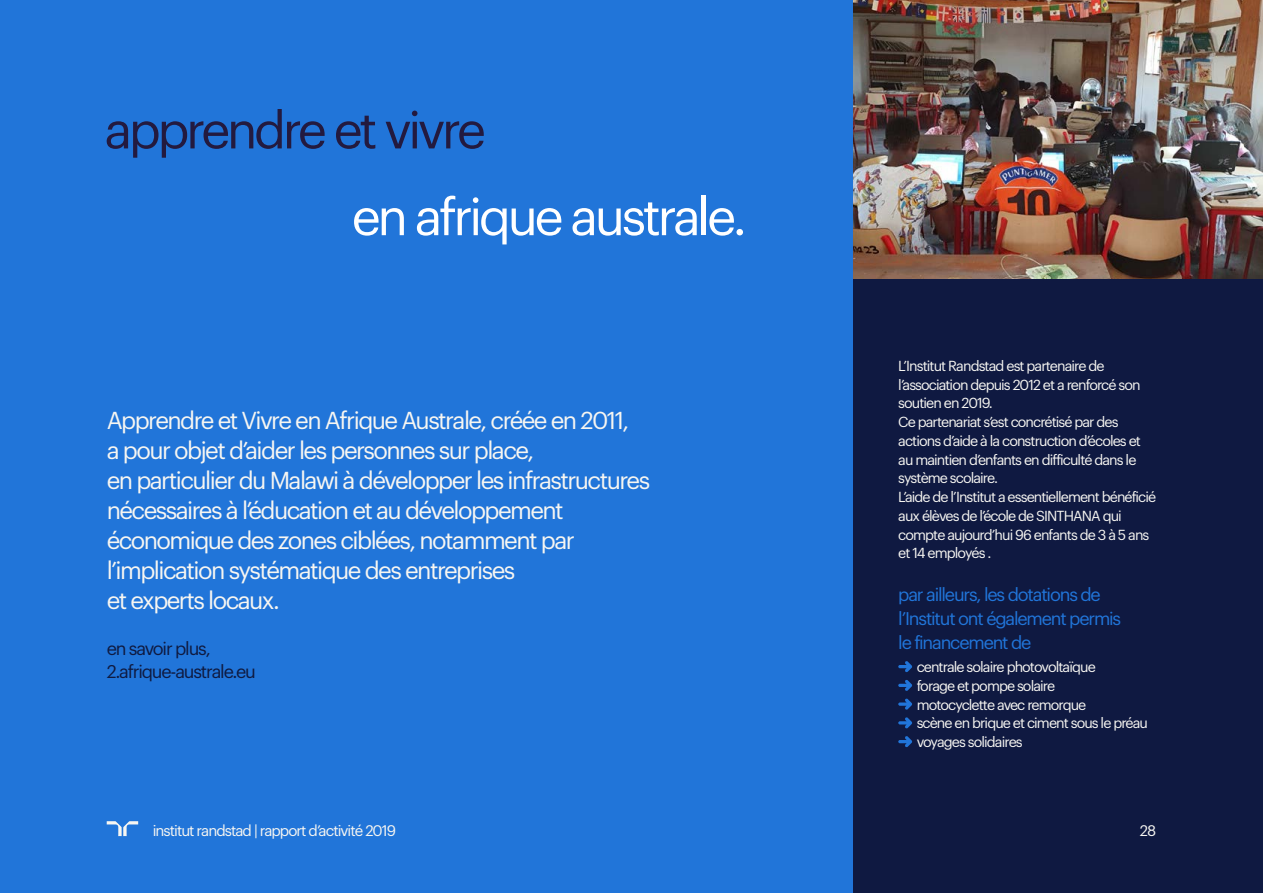
<style>
.page{position:relative;width:1263px;height:893px;background:#2175d9}
.page>*{position:absolute;margin:0;border:0;box-sizing:border-box;transform-origin:0 0}
.t1{font:51px "Graphik";letter-spacing:-.065em;color:#fff}
.t2{font:51px "Graphik";letter-spacing:-.065em;color:#231a3f}
.t3{font:24px/30px "Graphik";letter-spacing:-.065em;color:#f7f6f2}
.t4{font:18px/24px "Graphik";letter-spacing:-.065em;color:#2175d9}
.t5{font:18px/22.5px "Graphik";letter-spacing:-.065em;color:#0f1a40}
.t6{font:15px "Graphik";letter-spacing:-.065em;color:#f7f6f2}
.t7{font:14.25px/18.8px "Graphik";letter-spacing:-.065em;color:#f7f6f2}
</style>
<div class="page">
<div style="left:854px;top:0;width:409px;height:893px;background:#0f1941"></div>
<svg style="left:898px;top:661px;width:14px;height:11px"></svg>
<svg style="left:898px;top:680px;width:14px;height:11px"></svg>
<svg style="left:898px;top:698px;width:14px;height:12px"></svg>
<svg style="left:898px;top:717px;width:14px;height:11px"></svg>
<svg style="left:898px;top:736px;width:14px;height:11px"></svg>
<img style="left:854px;top:0;width:409px;height:279px">
<svg style="left:107px;top:821px;width:31px;height:15px"></svg>
<h1 class="t2" style="left:105px;top:92px;width:383px">apprendre et vivre</h1>
<h1 class="t1" style="left:352px;top:178px;width:397px">en afrique australe.</h1>
<p class="t3" style="left:107px;top:403px;width:545px">Apprendre et Vivre en Afrique Australe, créée en 2011,<br>a pour objet d’aider les personnes sur place,<br>en particulier du Malawi à développer les infrastructures nécessaires à l’éducation et au développement économique des zones ciblées, notamment par l’implication systématique des entreprises<br>et experts locaux.</p>
<p class="t5" style="left:107px;top:636px;width:151px">en savoir plus,<br>2.afrique-australe.eu</p>
<p class="t7" style="left:898px;top:355px;width:259px">L’Institut Randstad est partenaire de l’association depuis 2012 et a renforcé son soutien en 2019.<br>Ce partenariat s’est concrétisé par des actions d’aide à la construction d’écoles et au maintien d’enfants en difficulté dans le système scolaire.<br>L’aide de l’Institut a essentiellement bénéficié aux élèves de l’école de SINTHANA qui compte aujourd’hui 96 enfants de 3 à 5 ans et 14 employés .</p>
<p class="t4" style="left:898px;top:581px;width:224px">par ailleurs, les dotations de l’Institut ont également permis le financement de</p>
<p class="t7" style="left:917px;top:656px;width:233px">centrale solaire photovoltaïque<br>forage et pompe solaire<br>motocyclette avec remorque<br>scène en brique et ciment sous le préau voyages solidaires</p>
<p class="t6" style="left:153px;top:819px;width:245px">institut randstad | rapport d’activité 2019</p>
<p class="t6" style="left:1140px;top:819px;width:18px">28</p>
</div>
